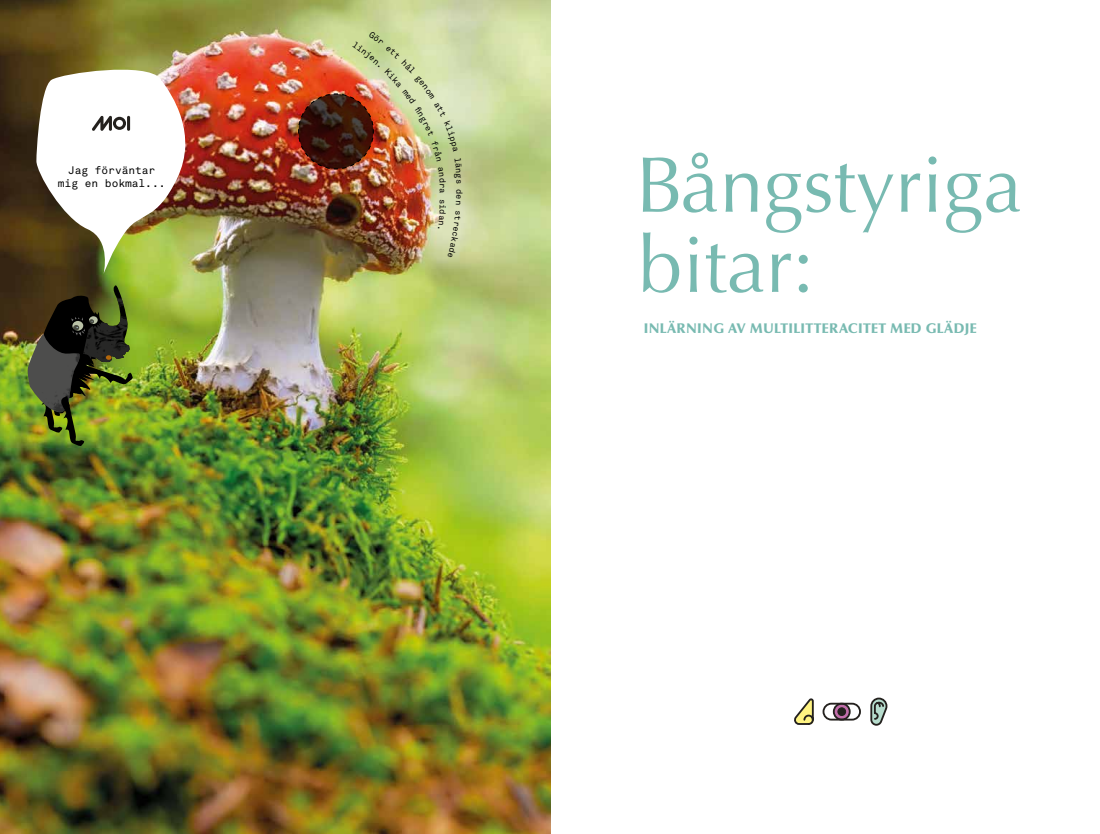
<style>
.page{position:relative;width:1100px;height:834px;background:#fff}
.page>*{position:absolute;margin:0;border:0;box-sizing:border-box;transform-origin:0 0}
.t1{font:79px/80.1px "Optima";color:#78bab1}
.t2{font:900 13.9px "Optima";letter-spacing:.02em;color:#78bab1}
.t3{font:10.8px/13px "Akkurat Mono";color:#000;text-align:center}
.t4{font:8.5px "Akkurat Mono";color:#000}
</style>
<div class="page">
<svg style="left:823px;top:703px;width:37px;height:16px"></svg>
<svg style="left:834px;top:703px;width:16px;height:16px"></svg>
<div style="left:833px;top:702px;width:18px;height:18px;border:2px solid #24211e;border-radius:50%"></div>
<div style="left:838px;top:707px;width:7px;height:8px;background:#24211e;border-radius:50%"></div>
<div style="left:837px;top:707px;width:9px;height:8px;border:1px solid #24211e;border-radius:50%"></div>
<div style="left:822px;top:702px;width:39px;height:18px;border:2px solid #24211e;border-radius:8px"></div>
<svg style="left:870px;top:697px;width:18px;height:29px"></svg>
<svg style="left:794px;top:698px;width:20px;height:27px"></svg>
<img style="left:0;top:0;width:550px;height:833px">
<img style="left:36px;top:61px;width:162px;height:213px">
<hr style="left:127px;top:116px;width:3px;height:15px;background:#24211e;border-radius:2px">
<img style="left:27px;top:284px;width:106px;height:162px">
<img style="left:298px;top:31px;width:164px;height:152px">
<svg style="left:438px;top:189px;width:23px;height:68px;background:#d5ddb1"></svg>
<p class="t3" style="left:58px;top:164px;width:109px">Jag förväntar mig en bokmal...</p>
<p class="t4" style="left:448px;top:183px;width:7px;rotate:90deg">r</p>
<p class="t4" style="left:448px;top:199px;width:7px;rotate:90deg">s</p>
<p class="t4" style="left:464px;top:173px;width:7px;rotate:90deg">g</p>
<p class="t4" style="left:464px;top:189px;width:7px;rotate:90deg">d</p>
<h1 class="t1" style="left:636px;top:146px;width:388px">Bångstyriga bitar:</h1>
<p class="t2" style="left:644px;top:320px;width:334px">INLÄRNING AV MULTILITTERACITET MED GLÄDJE</p>
</div>
